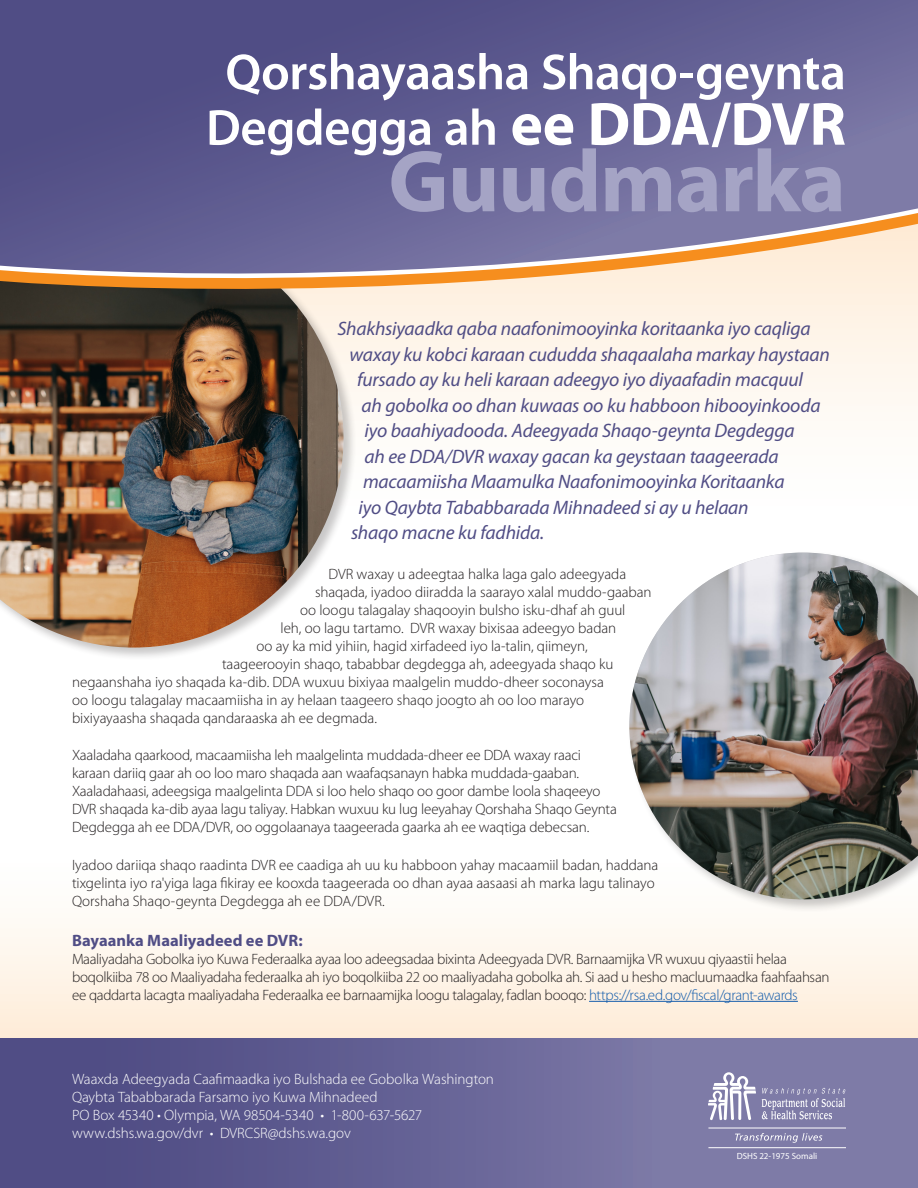
<style>
.page{position:relative;width:918px;height:1188px;background:#fff}
.page>*{position:absolute;margin:0;border:0;box-sizing:border-box;transform-origin:0 0}
.t1{font:700 88.5px "Myriad Pro";letter-spacing:-.015em;color:#a5a4c5}
.t2{font:600 51px/55.5px "Myriad Pro";letter-spacing:-.01em;color:#fff;text-align:center}
.t3{font:italic 19.5px "Myriad Pro";letter-spacing:-.01em;color:#504d85}
.t4{font:700 16.5px "Myriad Pro";color:#504d85}
.t5{font:300 15px/18px "Myriad Pro";letter-spacing:-.01em;color:#231f20}
.t6{font:300 15px/18px "Myriad Pro";letter-spacing:-.005em;color:#fff}
.body{font:9px "Myriad Pro";color:#fff}
.s1{font-weight:700;font-size:61.5px}
.s2{color:#135cab}
</style>
<div class="page">
<div style="left:357px;top:323px;width:561px;height:89px;background:#fef7ee"></div>
<svg style="left:0;top:924px;width:918px;height:115px"></svg>
<div style="left:0;top:1039px;width:918px;height:149px;background:linear-gradient(to right,#4b4881,#8885ae)"></div>
<div style="left:628px;top:551px;width:290px;height:363px;background:#231f20;opacity:.25"></div>
<img style="left:629px;top:553px;width:289px;height:346px">
<div style="left:0;top:226px;width:357px;height:435px;background:#231f20;opacity:.25"></div>
<img style="left:0;top:323px;width:344px;height:325px">
<svg style="left:0;top:312px;width:918px;height:11px;background:#b8b0a5"></svg>
<svg style="left:0;top:297px;width:918px;height:15px;background:#bab1a5"></svg>
<svg style="left:0;top:0;width:918px;height:297px;background:#736c93"></svg>
<svg style="left:762px;top:1088px;width:84px;height:31px;background:#9592b6"></svg>
<svg style="left:708px;top:1072px;width:48px;height:48px"></svg>
<hr style="left:708px;top:1128px;width:138px;height:1px;background:#fff">
<hr style="left:708px;top:1147px;width:138px;height:1px;background:#fff">
<svg style="left:735px;top:1133px;width:87px;height:10px"></svg>
<hr style="left:589px;top:1001px;width:209px;height:1px;background:#135cab">
<p class="t2" style="left:206px;top:45px;width:642px">Qorshayaasha Shaqo-geynta<br>Degdegga ah <span class="s1">ee DDA/DVR</span></p>
<p class="t1" style="left:388px;top:132px;width:459px">Guudmarka</p>
<p class="t3" style="left:338px;top:318px;width:475px">Shakhsiyaadka qaba naafonimooyinka koritaanka iyo caqliga</p>
<p class="t3" style="left:350px;top:344px;width:482px">waxay ku kobci karaan cududda shaqaalaha markay haystaan</p>
<p class="t3" style="left:357px;top:369px;width:448px">fursado ay ku heli karaan adeegyo iyo diyaafadin macquul</p>
<p class="t3" style="left:362px;top:395px;width:461px">ah gobolka oo dhan kuwaas oo ku habboon hibooyinkooda</p>
<p class="t3" style="left:364px;top:420px;width:432px">iyo baahiyadooda. Adeegyada Shaqo-geynta Degdegga</p>
<p class="t3" style="left:364px;top:446px;width:416px">ah ee DDA/DVR waxay gacan ka geystaan taageerada</p>
<p class="t3" style="left:363px;top:471px;width:423px">macaamiisha Maamulka Naafonimooyinka Koritaanka</p>
<p class="t3" style="left:358px;top:497px;width:392px">iyo Qaybta Tababbarada Mihnadeed si ay u helaan</p>
<p class="t3" style="left:351px;top:522px;width:195px">shaqo macne ku fadhida.</p>
<p class="t5" style="left:328px;top:565px;width:299px">DVR waxay u adeegtaa halka laga galo adeegyada</p>
<p class="t5" style="left:315px;top:583px;width:338px">shaqada, iyadoo diiradda la saarayo xalal muddo-gaaban</p>
<p class="t5" style="left:300px;top:601px;width:327px">oo loogu talagalay shaqooyin bulsho isku-dhaf ah guul</p>
<p class="t5" style="left:280px;top:619px;width:337px">leh, oo lagu tartamo. DVR waxay bixisaa adeegyo badan</p>
<p class="t5" style="left:256px;top:637px;width:333px">oo ay ka mid yihiin, hagid xirfadeed iyo la-talin, qiimeyn,</p>
<p class="t5" style="left:222px;top:655px;width:393px">taageerooyin shaqo, tababbar degdegga ah, adeegyada shaqo ku</p>
<p class="t5" style="left:72px;top:673px;width:533px">negaanshaha iyo shaqada ka-dib. DDA wuxuu bixiyaa maalgelin muddo-dheer soconaysa</p>
<p class="t5" style="left:72px;top:691px;width:514px">oo loogu talagalay macaamiisha in ay helaan taageero shaqo joogto ah oo loo marayo</p>
<p class="t5" style="left:72px;top:709px;width:307px">bixiyayaasha shaqada qandaraaska ah ee degmada.</p>
<p class="t5" style="left:72px;top:747px;width:546px">Xaaladaha qaarkood, macaamiisha leh maalgelinta muddada-dheer ee DDA waxay raaci karaan dariiq gaar ah oo loo maro shaqada aan waafaqsanayn habka muddada-gaaban.<br>Xaaladahaasi, adeegsiga maalgelinta DDA si loo helo shaqo oo goor dambe loola shaqeeyo DVR shaqada ka-dib ayaa lagu taliyay. Habkan wuxuu ku lug leeyahay Qorshaha Shaqo Geynta Degdegga ah ee DDA/DVR, oo oggolaanaya taageerada gaarka ah ee waqtiga debecsan.</p>
<p class="t5" style="left:72px;top:856px;width:588px">Iyadoo dariiqa shaqo raadinta DVR ee caadiga ah uu ku habboon yahay macaamiil badan, haddana tixgelinta iyo ra'yiga laga fikiray ee kooxda taageerada oo dhan ayaa aasaasi ah marka lagu talinayo<br>Qorshaha Shaqo-geynta Degdegga ah ee DDA/DVR.</p>
<p class="t4" style="left:72px;top:931px;width:232px">Bayaanka Maaliyadeed ee DVR:</p>
<p class="t5" style="left:72px;top:950px;width:759px">Maaliyadaha Gobolka iyo Kuwa Federaalka ayaa loo adeegsadaa bixinta Adeegyada DVR. Barnaamijka VR wuxuu qiyaastii helaa boqolkiiba 78 oo Maaliyadaha federaalka ah iyo boqolkiiba 22 oo maaliyadaha gobolka ah. Si aad u hesho macluumaadka faahfaahsan ee qaddarta lacagta maaliyadaha Federaalka ee barnaamijka loogu talagalay, fadlan booqo: <span class="s2">https://rsa.ed.gov/fiscal/grant-awards</span></p>
<p class="t6" style="left:72px;top:1070px;width:424px">Waaxda Adeegyada Caafimaadka iyo Bulshada ee Gobolka Washington Qaybta Tababbarada Farsamo iyo Kuwa Mihnadeed<br>PO Box 45340 • Olympia, WA 98504-5340 • 1-800-637-5627 www.dshs.wa.gov/dvr • DVRCSR@dshs.wa.gov</p>
<p class="body" style="left:737px;top:1151px;width:82px">DSHS 22-1975 Somali</p>
</div>
